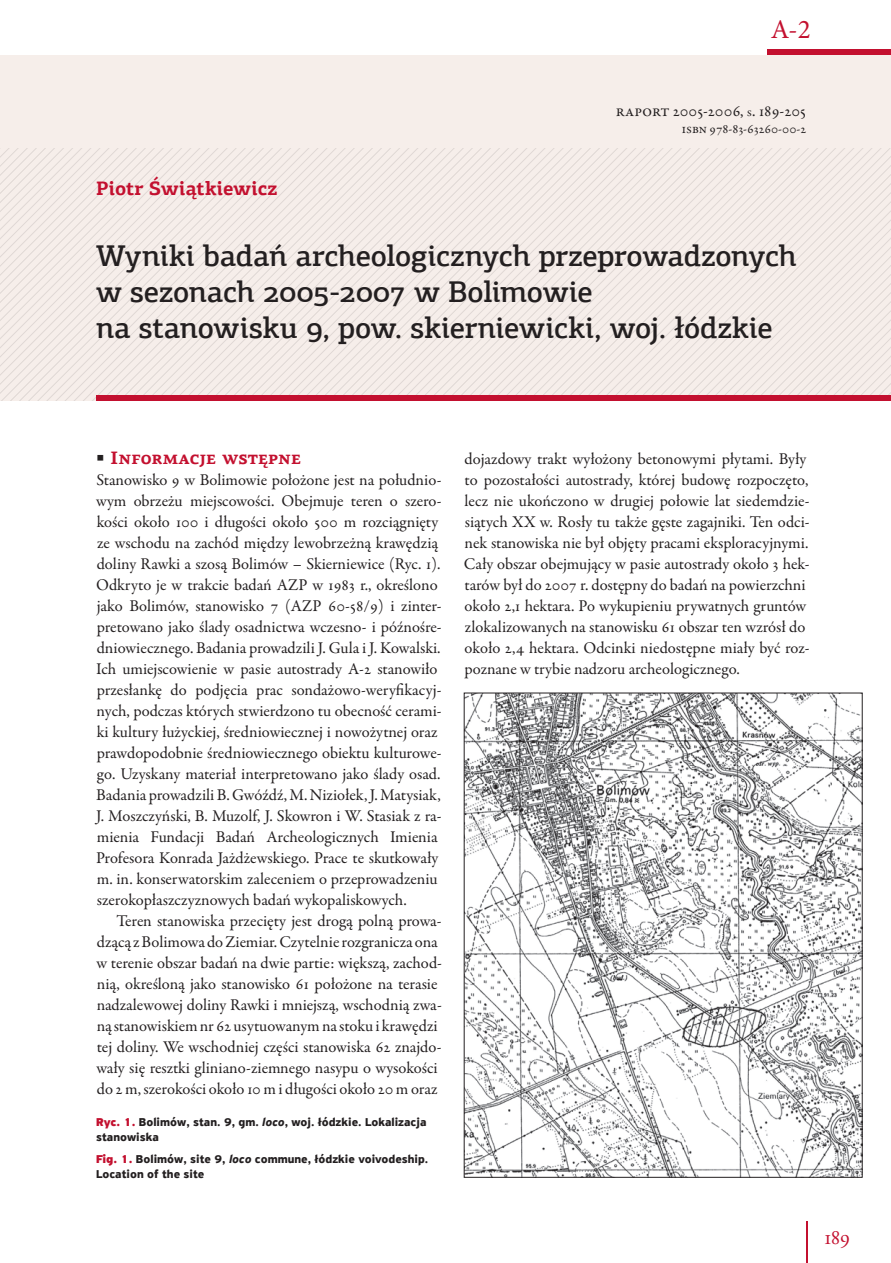
<style>
.page{position:relative;width:891px;height:1263px;background:#fff}
.page>*{position:absolute;margin:0;border:0;box-sizing:border-box;transform-origin:0 0}
.t1{font:500 30px/36px "PF Agora Slab Pro";letter-spacing:-.01em;color:#231f20}
.t2{font:27px "Minion Pro";color:#c3102f}
.t3{font:21px "Adobe Garamond Pro";color:#c3102f}
.t4{font:700 19.5px "PF Agora Slab Pro";letter-spacing:.005em;color:#c3102f}
.t5{font:700 18px "PF Agora Serif Pro";color:#c3102f}
.t6{font:16.5px/21px "Garamond Premr Pro";color:#231f20}
.t7{font:13.5px "Garamond Premr Pro";letter-spacing:-.005em;color:#231f20}
.t8{font:700 12px/14.4px "PF Highway Sans Pro";color:#231f20}
.s1{font-size:12px}
.s2{font-weight:900;color:#c3102f}
.s3{font-style:italic}
</style>
<div class="page">
<div style="left:0;top:55px;width:891px;height:345px;background:#f6eeea"></div>
<svg style="left:0;top:148px;width:891px;height:252px"></svg>
<div style="left:767px;top:50px;width:124px;height:5px;background:#c3102f"></div>
<hr style="left:806px;top:1221px;width:1px;height:42px;background:#c3102f">
<div style="left:96px;top:395px;width:795px;height:5px;background:#c3102f"></div>
<img style="left:466px;top:695px;width:394px;height:480px">
<h2 class="t2" style="left:771px;top:13px;width:42px">A-2</h2>
<h2 class="t2" style="left:789px;top:13px;width:14px">1</h2>
<p class="t4" style="left:96px;top:176px;width:183px">Piotr Świątkiewicz</p>
<p class="t6" style="left:616px;top:101px;width:192px">raport 2005-2006, <span class="s1">s</span>. 189-205</p>
<p class="t7" style="left:682px;top:120px;width:126px">isbn 978-83-63260-00-2</p>
<h1 class="t1" style="left:96px;top:237px;width:702px">Wyniki badań archeologicznych przeprowadzonych w sezonach 2005-2007 w Bolimowie<br>na stanowisku 9, pow. skierniewicki, woj. łódzkie</h1>
<p class="t5" style="left:97px;top:446px;width:206px"><sup>■</sup> Informacje wstępne</p>
<p class="t6" style="left:96px;top:469px;width:347px">Stanowisko 9 w Bolimowie położone jest na południo&shy;wym obrzeżu miejscowości. Obejmuje teren o szero&shy;kości około 100 i długości około 500 m rozciągnięty ze wschodu na zachód między lewobrzeżną krawędzią doliny Rawki a szosą Bolimów – Skierniewice (Ryc. 1).<br>Odkryto je w trakcie badań AZP w 1983 r., określono jako Bolimów, stanowisko 7 (AZP 60-58/9) i zinter&shy;pretowano jako ślady osadnictwa wczesno- i późnośre&shy;dniowiecznego. Badania prowadzili J. Gula i J. Kowalski.<br>Ich umiejscowienie w pasie autostrady A-2 stanowiło przesłankę do podjęcia prac sondażowo-weryfikacyj&shy;nych, podczas których stwierdzono tu obecność cerami&shy;ki kultury łużyckiej, średniowiecznej i nowożytnej oraz prawdopodobnie średniowiecznego obiektu kulturowe&shy;go. Uzyskany materiał interpretowano jako ślady osad.<br>Badania prowadzili B. Gwóźdź, M. Niziołek, J. Matysiak, J. Moszczyński, B. Muzolf, J. Skowron i W. Stasiak z ra&shy;mienia Fundacji Badań Archeologicznych Imienia Profesora Konrada Jażdżewskiego. Prace te skutkowały m. in. konserwatorskim zaleceniem o przeprowadzeniu szerokopłaszczyznowych badań wykopaliskowych.</p>
<p class="t6" style="left:96px;top:910px;width:347px;text-indent:20px">Teren stanowiska przecięty jest drogą polną prowa&shy;dzącą zBolimowa do Ziemiar. Czytelnie rozgranicza ona w terenie obszar badań na dwie partie: większą, zachod&shy;nią, określoną jako stanowisko 61 położone na terasie nadzalewowej doliny Rawki i mniejszą, wschodnią zwa&shy;ną stanowiskiem nr 62 usytuowanym na stoku i krawędzi tej doliny. We wschodniej części stanowiska 62 znajdo&shy;wały się resztki gliniano-ziemnego nasypu o wysokości do 2 m, szerokości około 10 m i długości około 20 m oraz</p>
<p class="t8" style="left:96px;top:1115px;width:332px"><span class="s2">Ryc. 1.</span> Bolimów, stan. 9, gm. <span class="s3">loco</span>, woj. łódzkie. Lokalizacja stanowiska</p>
<p class="t8" style="left:96px;top:1152px;width:334px"><span class="s2">Fig. 1.</span> Bolimów, site 9, <span class="s3">loco</span> commune, łódzkie voivodeship.<br>Location of the site</p>
<p class="t6" style="left:464px;top:448px;width:347px">dojazdowy trakt wyłożony betonowymi płytami. Były to pozostałości autostrady, której budowę rozpoczęto, lecz nie ukończono w drugiej połowie lat siedemdzie&shy;siątych XX w. Rosły tu także gęste zagajniki. Ten odci&shy;nek stanowiska nie był objęty pracami eksploracyjnymi.<br>Cały obszar obejmujący w pasie autostrady około 3 hek&shy;tarów był do 2007 r. dostępny do badań na powierzchni około 2,1 hektara. Po wykupieniu prywatnych gruntów zlokalizowanych na stanowisku 61 obszar ten wzrósł do około 2,4 hektara. Odcinki niedostępne miały być roz&shy;poznane w trybie nadzoru archeologicznego.</p>
<p class="t3" style="left:824px;top:1224px;width:27px">189</p>
</div>
